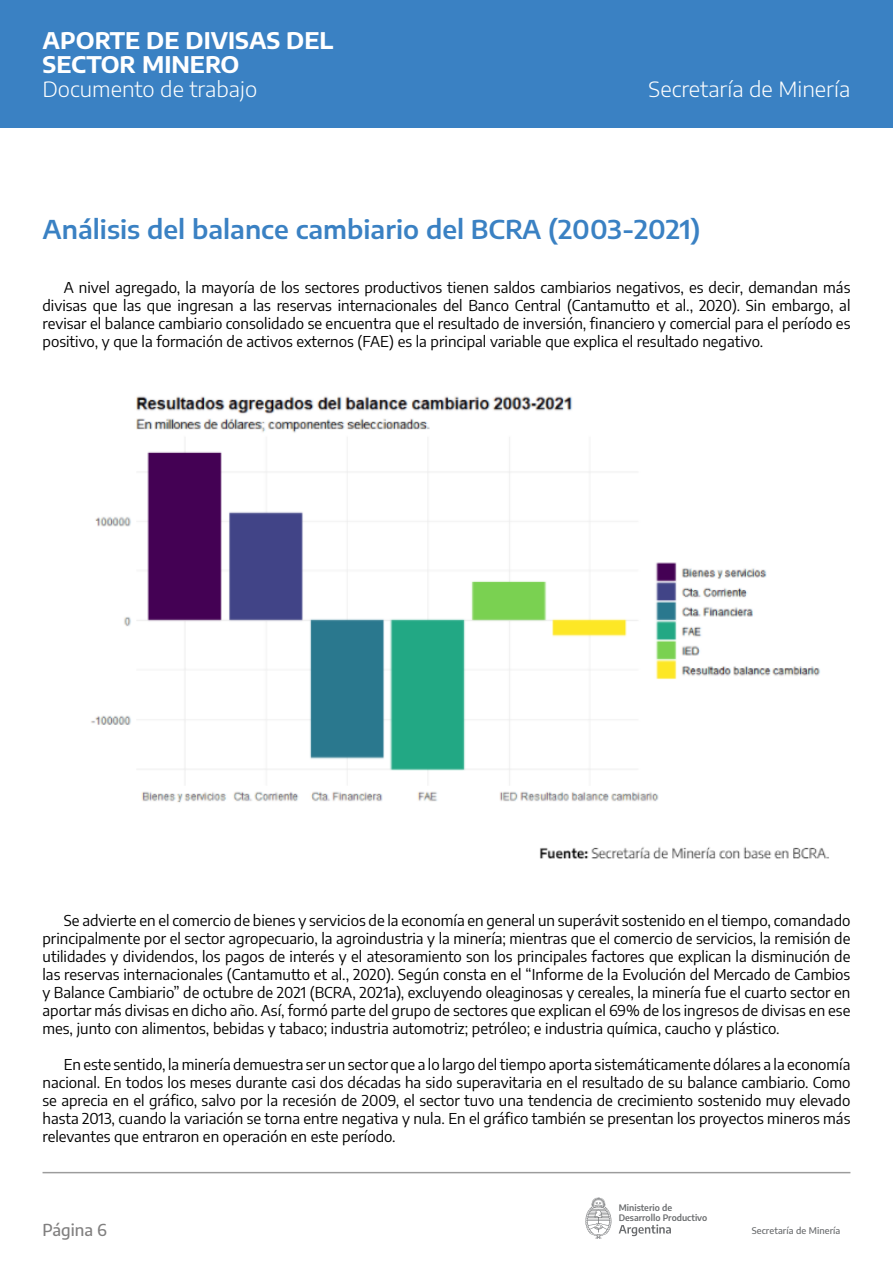
<style>
.page{position:relative;width:893px;height:1263px;background:#fff}
.page>*{position:absolute;margin:0;border:0;box-sizing:border-box;transform-origin:0 0}
.t1{font:600 25.5px "Encode Sans Semi Expanded";color:#3a81c3}
.t2{font:700 22.5px/24px "Encode Sans Semi Expanded";color:#fff}
.t3{font:300 21px "Encode Sans Semi Expanded";color:#fff}
.t4{font:500 16.5px "Encode Sans";color:#818080}
.t5{font:15px/18px "Encode Sans";color:#000;text-align:justify}
.t6{font:500 9.15px "Encode Sans";letter-spacing:.01em;color:#6b6d6f}
.t7{font:600 8.7px/9.9px "Encode Sans";color:#6b6d6f}
</style>
<div class="page">
<div style="left:1px;top:0;width:892px;height:128px;background:#3a81c3"></div>
<svg style="left:585px;top:1197px;width:26px;height:42px"></svg>
<svg style="left:619px;top:1224px;width:52px;height:12px"></svg>
<hr style="left:43px;top:1172px;width:807px;height:1px;background:#000">
<img style="left:91px;top:396px;width:738px;height:463px">
<h2 class="t2" style="left:43px;top:26px;width:292px">APORTE DE DIVISAS DEL<br>SECTOR MINERO</h2>
<h3 class="t3" style="left:43px;top:74px;width:216px">Documento de trabajo</h3>
<h3 class="t3" style="left:648px;top:75px;width:204px">Secretaría de Minería</h3>
<h1 class="t1" style="left:43px;top:210px;width:659px">Análisis del balance cambiario del BCRA (2003-2021)</h1>
<p class="t5" style="left:43px;top:278px;width:809px;text-indent:21px">A nivel agregado, la mayoría de los sectores productivos tienen saldos cambiarios negativos, es decir, demandan más divisas que las que ingresan a las reservas internacionales del Banco Central (Cantamutto et al., 2020). Sin embargo, al revisar el balance cambiario consolidado se encuentra que el resultado de inversión, financiero y comercial para el período es positivo, y que la formación de activos externos (FAE) es la principal variable que explica el resultado negativo.</p>
<p class="t5" style="left:43px;top:911px;width:809px;text-indent:21px">Se advierte en el comercio de bienes y servicios de la economía en general un superávit sostenido en el tiempo, comandado principalmente por el sector agropecuario, la agroindustria y la minería; mientras que el comercio de servicios, la remisión de utilidades y dividendos, los pagos de interés y el atesoramiento son los principales factores que explican la disminución de las reservas internacionales (Cantamutto et al., 2020). Según consta en el “Informe de la Evolución del Mercado de Cambios y Balance Cambiario” de octubre de 2021 (BCRA, 2021a), excluyendo oleaginosas y cereales, la minería fue el cuarto sector en aportar más divisas en dicho año. Así, formó parte del grupo de sectores que explican el 69% de los ingresos de divisas en ese mes, junto con alimentos, bebidas y tabaco; industria automotriz; petróleo; e industria química, caucho y plástico.</p>
<p class="t5" style="left:43px;top:1055px;width:809px;text-indent:21px">En este sentido, la minería demuestra ser un sector que a lo largo del tiempo aporta sistemáticamente dólares a la economía nacional. En todos los meses durante casi dos décadas ha sido superavitaria en el resultado de su balance cambiario. Como se aprecia en el gráfico, salvo por la recesión de 2009, el sector tuvo una tendencia de crecimiento sostenido muy elevado hasta 2013, cuando la variación se torna entre negativa y nula. En el gráfico también se presentan los proyectos mineros más relevantes que entraron en operación en este período.</p>
<p class="t4" style="left:43px;top:1218px;width:66px">Página 6</p>
<p class="t7" style="left:619px;top:1202px;width:90px">Ministerio de<br>Desarrollo Productivo</p>
<p class="t6" style="left:752px;top:1224px;width:90px">Secretaría de Minería</p>
</div>
